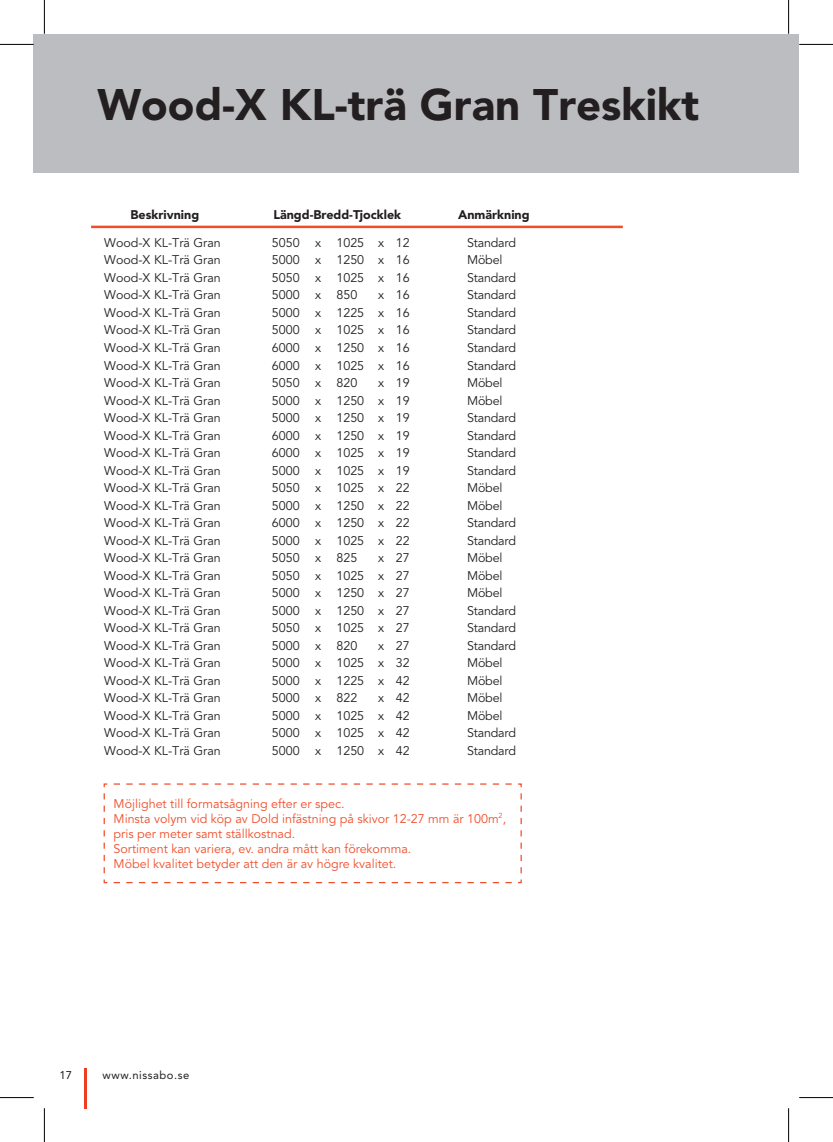
<style>
.page{position:relative;width:833px;height:1142px;background:#fff}
.page>*{position:absolute;margin:0;border:0;box-sizing:border-box;transform-origin:0 0}
.t1{font:900 43.75px "Avenir LT Std";color:#231f20}
.t2{font:12.5px/17.5px "Avenir LT Std";color:#231f20;text-align:justify}
.t3{font:12.5px/15px "Avenir LT Std";color:#f04d29}
.t4{font:12.5px/17.5px "Avenir LT Std";letter-spacing:-.02em;color:#231f20}
.t5{font:900 12.5px "Avenir LT Std";color:#231f20}
.t6{font:11.25px "Avenir LT Std";letter-spacing:.05em;color:#231f20}
</style>
<div class="page">
<hr style="left:85px;top:1067px;width:2px;height:40px;background:#ef3d22">
<div style="left:34px;top:34px;width:765px;height:138px;background:#bcbdc0"></div>
<hr style="left:91px;top:225px;width:532px;height:3px;background:#f04d29">
<svg style="left:103px;top:783px;width:419px;height:100px"></svg>
<hr style="left:0;top:44px;width:34px;height:1px;background:#000">
<hr style="left:799px;top:44px;width:34px;height:1px;background:#000">
<hr style="left:0;top:1097px;width:34px;height:1px;background:#000">
<hr style="left:799px;top:1097px;width:34px;height:1px;background:#000">
<hr style="left:44px;top:0;width:1px;height:34px;background:#000">
<hr style="left:44px;top:1107px;width:1px;height:34px;background:#000">
<hr style="left:788px;top:0;width:1px;height:34px;background:#000">
<hr style="left:788px;top:1107px;width:1px;height:34px;background:#000">
<h1 class="t1" style="left:98px;top:79px;width:603px">Wood-X KL-trä Gran Treskikt</h1>
<p class="t5" style="left:130px;top:207px;width:70px">Beskrivning</p>
<p class="t5" style="left:273px;top:207px;width:129px">Längd-Bredd-Tjocklek</p>
<p class="t2" style="left:104px;top:234px;width:118px">Wood-X KL-Trä Gran Wood-X KL-Trä Gran Wood-X KL-Trä Gran Wood-X KL-Trä Gran Wood-X KL-Trä Gran Wood-X KL-Trä Gran Wood-X KL-Trä Gran Wood-X KL-Trä Gran Wood-X KL-Trä Gran Wood-X KL-Trä Gran Wood-X KL-Trä Gran Wood-X KL-Trä Gran Wood-X KL-Trä Gran Wood-X KL-Trä Gran Wood-X KL-Trä Gran Wood-X KL-Trä Gran Wood-X KL-Trä Gran Wood-X KL-Trä Gran Wood-X KL-Trä Gran Wood-X KL-Trä Gran Wood-X KL-Trä Gran Wood-X KL-Trä Gran Wood-X KL-Trä Gran Wood-X KL-Trä Gran Wood-X KL-Trä Gran Wood-X KL-Trä Gran Wood-X KL-Trä Gran Wood-X KL-Trä Gran Wood-X KL-Trä Gran Wood-X KL-Trä Gran</p>
<p class="t2" style="left:272px;top:234px;width:29px">5050<br>5000<br>5050<br>5000<br>5000<br>5000<br>6000<br>6000<br>5050<br>5000<br>5000<br>6000<br>6000<br>5000<br>5050<br>5000<br>6000<br>5000<br>5050<br>5050<br>5000<br>5000<br>5050<br>5000<br>5000<br>5000<br>5000<br>5000<br>5000<br>5000</p>
<p class="t2" style="left:315px;top:234px;width:8px">x x x x x x x x x x x x x x x x x x x x x x x x x x x x x x</p>
<p class="t2" style="left:336px;top:234px;width:29px;text-align:left">1025<br>1250<br>1025<br>850<br>1225<br>1025<br>1250<br>1025<br>820<br>1250<br>1250<br>1250<br>1025<br>1025<br>1025<br>1250<br>1250<br>1025<br>825<br>1025<br>1250<br>1250<br>1025<br>820<br>1025<br>1225<br>822<br>1025<br>1025<br>1250</p>
<p class="t2" style="left:378px;top:234px;width:8px">x x x x x x x x x x x x x x x x x x x x x x x x x x x x x x</p>
<p class="t2" style="left:396px;top:234px;width:15px">12<br>16<br>16<br>16<br>16<br>16<br>16<br>16<br>19<br>19<br>19<br>19<br>19<br>19<br>22<br>22<br>22<br>22<br>27<br>27<br>27<br>27<br>27<br>27<br>32<br>42<br>42<br>42<br>42<br>42</p>
<p class="t5" style="left:458px;top:207px;width:73px">Anmärkning</p>
<p class="t4" style="left:467px;top:234px;width:50px">Standard<br>Möbel<br>Standard<br>Standard<br>Standard<br>Standard<br>Standard<br>Standard<br>Möbel<br>Möbel<br>Standard<br>Standard<br>Standard<br>Standard<br>Möbel<br>Möbel<br>Standard<br>Standard<br>Möbel<br>Möbel<br>Möbel<br>Standard<br>Standard<br>Standard<br>Möbel<br>Möbel<br>Möbel<br>Möbel<br>Standard<br>Standard</p>
<p class="t3" style="left:114px;top:796px;width:394px">Möjlighet till formatsågning efter er spec.<br>Minsta volym vid köp av Dold infästning på skivor 12-27 mm är 100m<sup>2</sup>, pris per meter samt ställkostnad.<br>Sortiment kan variera, ev. andra mått kan förekomma.<br>Möbel kvalitet betyder att den är av högre kvalitet.</p>
<p class="t6" style="left:60px;top:1068px;width:14px">17</p>
<p class="t6" style="left:103px;top:1068px;width:88px">www.nissabo.se</p>
</div>
